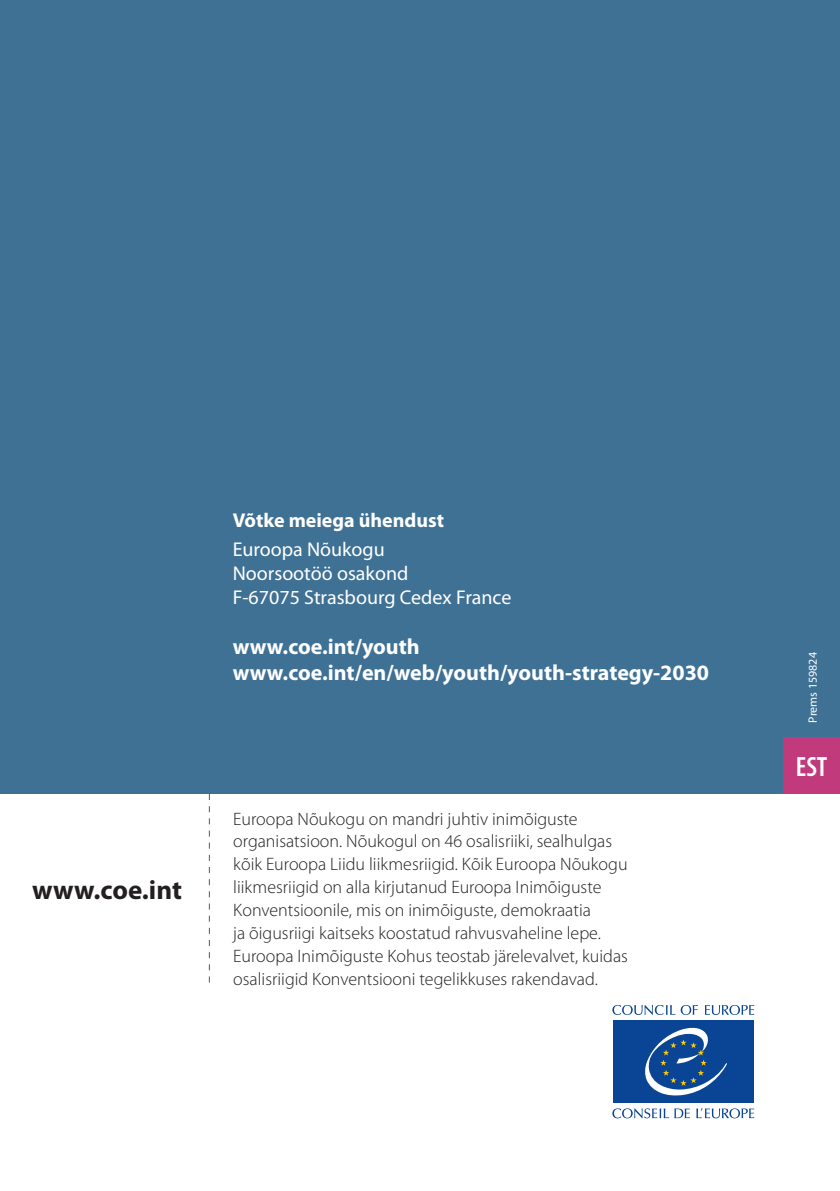
<style>
.page{position:relative;width:840px;height:1191px;background:#fff}
.page>*{position:absolute;margin:0;border:0;box-sizing:border-box;transform-origin:0 0}
.t1{font:600 condensed 28px "Myriad Pro";color:#fff}
.t2{font:700 27px "Myriad Pro";color:#231f20}
.t3{font:700 22px/26px "Myriad Pro";color:#fff}
.t4{font:20px/24px "Myriad Pro";color:#fff}
.t5{font:700 20px "Myriad Pro";color:#fff}
.t6{font:300 18px/22.8px "Myriad Pro";color:#231f20}
.t7{font:12px "Myriad Pro";color:#fff}
</style>
<div class="page">
<hr style="left:839px;top:397px;width:1px;height:397px;background:#868e96">
<hr style="left:839px;top:0;width:1px;height:397px;background:#c13a7c">
<div style="left:0;top:0;width:839px;height:794px;background:#3f7195"></div>
<svg style="left:704px;top:1005px;width:49px;height:10px"></svg>
<svg style="left:612px;top:1005px;width:85px;height:10px"></svg>
<svg style="left:696px;top:1108px;width:57px;height:10px"></svg>
<svg style="left:674px;top:1108px;width:15px;height:10px"></svg>
<svg style="left:612px;top:1108px;width:56px;height:10px"></svg>
<div style="left:612px;top:1020px;width:141px;height:82px;background:#094594"></div>
<svg style="left:645px;top:1027px;width:82px;height:69px"></svg>
<svg style="left:209px;top:794px;width:1px;height:188px"></svg>
<div style="left:782px;top:737px;width:57px;height:57px;background:#c13a7c"></div>
<h2 class="t2" style="left:32px;top:872px;width:151px">www.coe.int</h2>
<p class="t5" style="left:232px;top:507px;width:213px">Võtke meiega ühendust</p>
<p class="t4" style="left:232px;top:537px;width:280px">Euroopa Nõukogu<br>Noorsootöö osakond<br>F-67075 Strasbourg Cedex France</p>
<p class="t3" style="left:232px;top:633px;width:477px">www.coe.int/youth www.coe.int/en/web/youth/youth-strategy-2030</p>
<p class="t6" style="left:233px;top:807px;width:396px">Euroopa Nõukogu on mandri juhtiv inimõiguste organisatsioon. Nõukogul on 46 osalisriiki, sealhulgas kõik Euroopa Liidu liikmesriigid. Kõik Euroopa Nõukogu liikmesriigid on alla kirjutanud Euroopa Inimõiguste Konventsioonile, mis on inimõiguste, demokraatia<br>ja õigusriigi kaitseks koostatud rahvusvaheline lepe.<br>Euroopa Inimõiguste Kohus teostab järelevalvet, kuidas osalisriigid Konventsiooni tegelikkuses rakendavad.</p>
<p class="t7" style="left:804px;top:722px;width:72px;rotate:-90deg">Prems 159824</p>
<h1 class="t1" style="left:795px;top:749px;width:33px">EST</h1>
</div>
